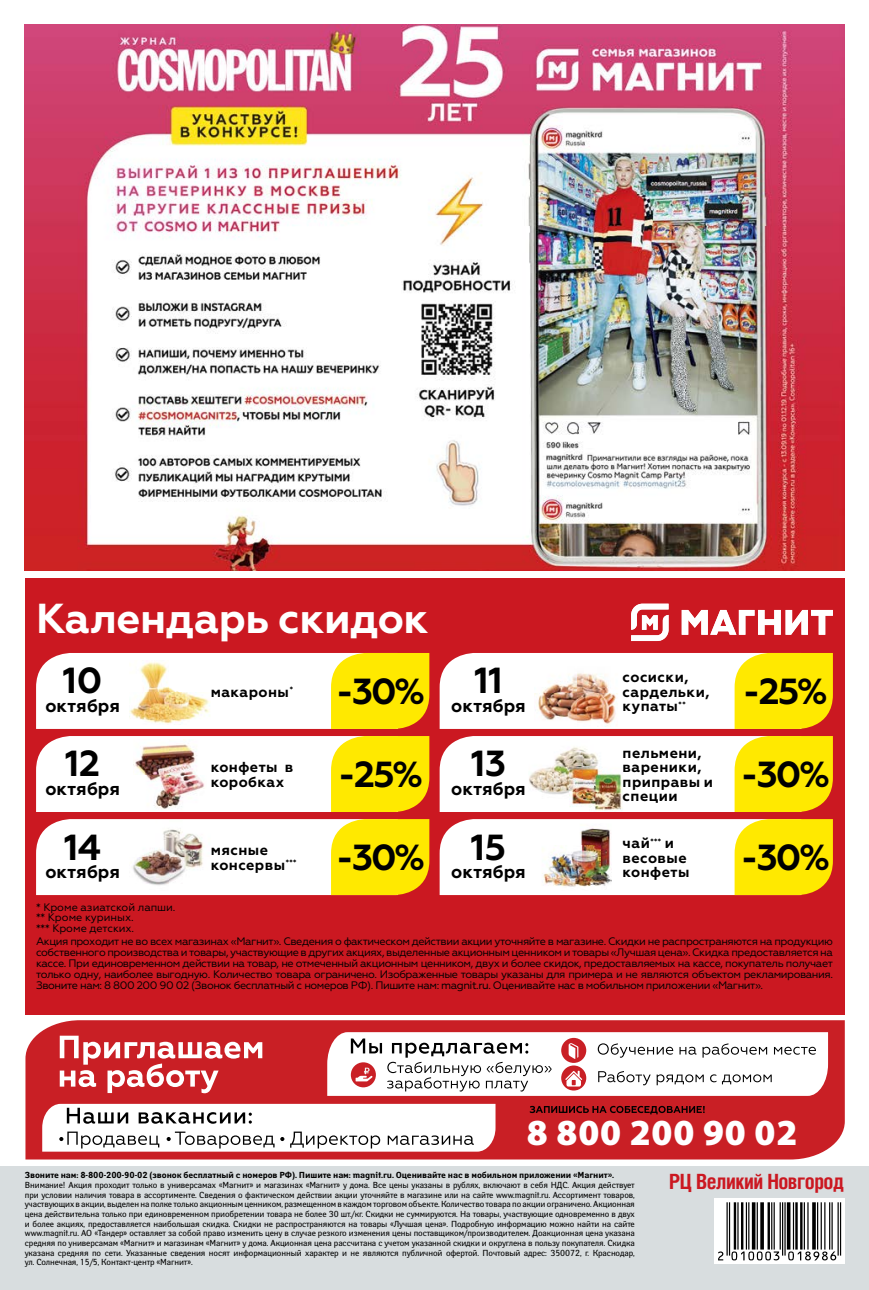
<style>
.page{position:relative;width:869px;height:1290px;background:#fff}
.page>*{position:absolute;margin:0;border:0;box-sizing:border-box;transform-origin:0 0}
.t1{font:700 41.82px "Geometria";letter-spacing:-.01em;color:#fff}
.t2{font:900 36.93px "Myriad Pro";letter-spacing:.02em;color:#fff}
.t3{font:700 36.23px "Geometria";letter-spacing:-.005em;color:#000}
.t4{font:700 21px "Helios Cond";letter-spacing:-.025em;color:#cb1821}
.t5{font:700 18.2px "Geometria";letter-spacing:.005em;color:#000}
.t6{font:700 14.53px/14.5px "Geometria";letter-spacing:.03em;color:#000}
.t7{font:10.85px/10.8px "Geometria";letter-spacing:-.04em;color:#000;text-align:justify}
.t8{font:10.85px/10.8px "Geometria";letter-spacing:-.01em;color:#000}
.t9{font:8.75px/9.6px "Yanus C";letter-spacing:-.01em;color:#000;text-align:justify}
.t10{font:700 8.75px "Yanus C";letter-spacing:-.01em;color:#000}
</style>
<div class="page">
<div style="left:0;top:1166px;width:868px;height:124px;background:#d8dddf"></div>
<div style="left:25px;top:578px;width:818px;height:436px;background:#cb1821"></div>
<svg style="left:681px;top:610px;width:151px;height:25px"></svg>
<svg style="left:631px;top:604px;width:37px;height:37px"></svg>
<svg style="left:36px;top:819px;width:393px;height:76px;background:#fdf3b0"></svg>
<svg style="left:439px;top:819px;width:393px;height:76px;background:#fdf4b4"></svg>
<svg style="left:36px;top:736px;width:393px;height:76px;background:#fdf4b3"></svg>
<svg style="left:36px;top:653px;width:393px;height:76px;background:#fdf4b2"></svg>
<svg style="left:439px;top:653px;width:393px;height:76px;background:#fdf3b1"></svg>
<img style="left:553px;top:823px;width:58px;height:33px">
<img style="left:599px;top:856px;width:12px;height:34px">
<img style="left:541px;top:846px;width:12px;height:44px">
<img style="left:553px;top:846px;width:46px;height:44px">
<img style="left:129px;top:821px;width:82px;height:72px">
<img style="left:134px;top:739px;width:72px;height:72px">
<img style="left:129px;top:660px;width:82px;height:64px">
<svg style="left:439px;top:736px;width:393px;height:76px;background:#f7ecb2"></svg>
<img style="left:534px;top:660px;width:86px;height:66px">
<img style="left:25px;top:25px;width:818px;height:545px">
<div style="left:714px;top:1198px;width:130px;height:66px;background:#fff"></div>
<svg style="left:718px;top:1202px;width:122px;height:58px"></svg>
<div style="left:25px;top:1020px;width:818px;height:139px;background:#c91f25"></div>
<svg style="left:529px;top:1106px;width:175px;height:8px"></svg>
<svg style="left:60px;top:1036px;width:202px;height:57px"></svg>
<svg style="left:327px;top:1032px;width:500px;height:64px"></svg>
<svg style="left:42px;top:1104px;width:453px;height:47px"></svg>
<h1 class="t1" style="left:36px;top:593px;width:394px">Календарь скидок</h1>
<h3 class="t3" style="left:63px;top:659px;width:41px">10</h3>
<h3 class="t5" style="left:335px;top:694px;width:191px"><sup>-30%</sup> октября</h3>
<h3 class="t3" style="left:474px;top:659px;width:30px">11</h3>
<h3 class="t3" style="left:742px;top:669px;width:86px">-25%</h3>
<h3 class="t6" style="left:211px;top:684px;width:84px">макароны<sup>*</sup></h3>
<h3 class="t6" style="left:622px;top:670px;width:88px">сосиски, сардельки, купаты<sup>**</sup></h3>
<h3 class="t5" style="left:45px;top:694px;width:76px">октября</h3>
<h3 class="t6" style="left:211px;top:760px;width:84px">конфеты в коробках</h3>
<h3 class="t6" style="left:622px;top:746px;width:92px">пельмени, вареники, приправы и специи</h3>
<h3 class="t3" style="left:65px;top:742px;width:36px">12</h3>
<h3 class="t5" style="left:338px;top:777px;width:189px"><sup>-25%</sup> октября</h3>
<h3 class="t3" style="left:471px;top:742px;width:36px">13</h3>
<h3 class="t3" style="left:740px;top:752px;width:90px">-30%</h3>
<h3 class="t5" style="left:45px;top:777px;width:76px">октября</h3>
<h3 class="t3" style="left:470px;top:825px;width:37px">15</h3>
<h3 class="t3" style="left:740px;top:835px;width:90px">-30%</h3>
<h3 class="t3" style="left:64px;top:825px;width:38px">14</h3>
<h3 class="t5" style="left:335px;top:860px;width:191px"><sup>-30%</sup> октября</h3>
<h3 class="t6" style="left:211px;top:843px;width:87px">мясные консервы<sup>***</sup></h3>
<h3 class="t6" style="left:622px;top:836px;width:68px">чай<sup>***</sup> и весовые конфеты</h3>
<h3 class="t5" style="left:45px;top:860px;width:76px">октября</h3>
<p class="t8" style="left:36px;top:901px;width:141px">* Кроме азиатской лапши. ** Кроме куриных.<br>*** Кроме детских.</p>
<p class="t7" style="left:36px;top:936px;width:798px">Акция проходит не во всех магазинах «Магнит». Сведения о фактическом действии акции уточняйте в магазине. Скидки не распространяются на продукцию собственного производства и товары, участвующие в других акциях, выделенные акционным ценником и товары «Лучшая цена». Скидка предоставляется на кассе. При единовременном действии на товар, не отмеченный акционным ценником, двух и более скидок, предоставляемых на кассе, покупатель получает только одну, наиболее выгодную. Количество товара ограничено. Изображенные товары указаны для примера и не являются объектом рекламирования.<br>Звоните нам: 8 800 200 90 02 (Звонок бесплатный с номеров РФ). Пишите нам: magnit.ru. Оценивайте нас в мобильном приложении «Магнит».</p>
<h2 class="t2" style="left:526px;top:1107px;width:272px">8 800 200 90 02</h2>
<p class="t10" style="left:25px;top:1170px;width:590px">Звоните нам: 8-800-200-90-02 (звонок бесплатный с номеров РФ). Пишите нам: magnit.ru. Оценивайте нас в мобильном приложении «Магнит».</p>
<p class="t9" style="left:25px;top:1180px;width:611px">Внимание! Акция проходит только в универсамах «Магнит» и магазинах «Магнит» у дома. Все цены указаны в рублях, включают в себя НДС. Акция действует при условии наличия товара в ассортименте. Сведения о фактическом действии акции уточняйте в магазине или на сайте www.magnit.ru. Ассортимент товаров, участвующих в акции, выделен на полке только акционным ценником, размещенном в каждом торговом объекте. Количество товара по акции ограничено. Акционная цена действительна только при единовременном приобретении товара не более 30 шт./кг. Скидки не суммируются. На товары, участвующие одновременно в двух и более акциях, предоставляется наибольшая скидка. Скидки не распространяются на товары «Лучшая цена». Подробную информацию можно найти на сайте www.magnit.ru. АО «Тандер» оставляет за собой право изменить цену в случае резкого изменения цены поставщиком/производителем. Доакционная цена указана средняя по универсамам «Магнит» и магазинам «Магнит» у дома. Акционная цена рассчитана с учетом указанной скидки и округлена в пользу покупателя. Скидка указана средняя по сети. Указанные сведения носят информационный характер и не являются публичной офертой. Почтовый адрес: 350072, г. Краснодар, ул. Солнечная, 15/5, Контакт-центр «Магнит».</p>
<h3 class="t4" style="left:668px;top:1169px;width:176px">РЦ Великий Новгород</h3>
</div>
